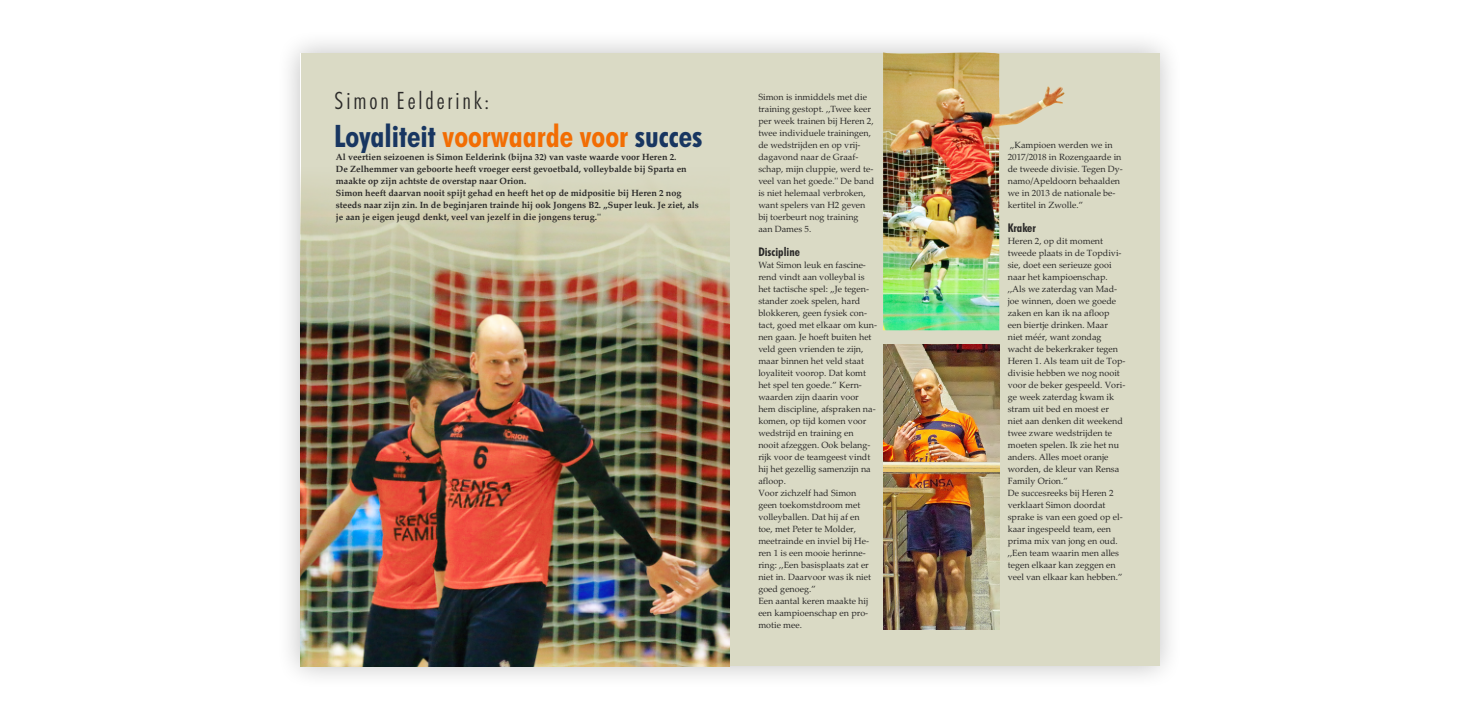
<style>
.page{position:relative;width:1460px;height:720px;background:#fff}
.page>*{position:absolute;margin:0;border:0;box-sizing:border-box;transform-origin:0 0}
.t1{font:700 condensed 31px "Futura BT";color:#183661}
.t2{font:300 condensed 24px "Futura BT";letter-spacing:.12em;color:#2b2a29}
.t3{font:700 condensed 12px "Futura BT";color:#2b2a29}
.t4{font:9px/12px "Palatino Linotype";color:#2b2a29}
.t5{font:700 9px/12px "Palatino Linotype";color:#2b2a29}
.s1{color:#f26d03}
</style>
<div class="page">
<img style="left:289px;top:42px;width:881px;height:635px">
<div style="left:300px;top:54px;width:859px;height:612px;background:#dadac5"></div>
<img style="left:300px;top:167px;width:430px;height:499px">
<img style="left:883px;top:344px;width:116px;height:285px">
<img style="left:883px;top:50px;width:181px;height:280px">
<h2 class="t2" style="left:335px;top:91px;width:156px">Simon Eelderink:</h2>
<p class="t4" style="left:758px;top:92px;width:118px">Simon is inmiddels met die training gestopt. ,,Twee keer per week trainen bij Heren 2, twee individuele trainingen, de wedstrijden en op vrij&shy;dagavond naar de Graaf&shy;schap, mijn cluppie, werd te&shy;veel van het goede.'' De band is niet helemaal verbroken, want spelers van H2 geven bij toerbeurt nog training aan Dames 5.</p>
<h3 class="t3" style="left:758px;top:247px;width:43px">Discipline</h3>
<p class="t4" style="left:758px;top:260px;width:120px">Wat Simon leuk en fascine&shy;rend vindt aan volleybal is het tactische spel: ,,Je tegen&shy;stander zoek spelen, hard blokkeren, geen fysiek con&shy;tact, goed met elkaar om kun&shy;nen gaan. Je hoeft buiten het veld geen vrienden te zijn, maar binnen het veld staat loyaliteit voorop. Dat komt het spel ten goede.” Kern&shy;waarden zijn daarin voor hem discipline, afspraken na&shy;komen, op tijd komen voor wedstrijd en training en<br>nooit afzeggen. Ook belang&shy;rijk voor de teamgeest vindt hij het gezellig samenzijn na afloop.<br>Voor zichzelf had Simon geen toekomstdroom met volleyballen. Dat hij af en<br>toe, met Peter te Molder, meetrainde en inviel bij He&shy;ren 1 is een mooie herinne&shy;ring: ,,Een basisplaats zat er niet in. Daarvoor was ik niet goed genoeg.”<br>Een aantal keren maakte hij een kampioenschap en pro&shy;motie mee.</p>
<h1 class="t1" style="left:334px;top:123px;width:370px">Loyaliteit <span class="s1">voorwaarde voor</span> succes</h1>
<p class="t5" style="left:336px;top:152px;width:364px">Al veertien seizoenen is Simon Eelderink (bijna 32) van vaste waarde voor Heren 2.<br>De Zelhemmer van geboorte heeft vroeger eerst gevoetbald, volleybalde bij Sparta en maakte op zijn achtste de overstap naar Orion.<br>Simon heeft daarvan nooit spijt gehad en heeft het op de midpositie bij Heren 2 nog steeds naar zijn zin. In de beginjaren trainde hij ook Jongens B2. ,,Super leuk. Je ziet, als je aan je eigen jeugd denkt, veel van jezelf in die jongens terug.''</p>
<p class="t4" style="left:1008px;top:140px;width:117px">,,Kampioen werden we in<br>2017/2018 in Rozengaarde in de tweede divisie. Tegen Dy&shy;namo/Apeldoorn behaalden we in 2013 de nationale be&shy;kertitel in Zwolle.”</p>
<h3 class="t3" style="left:1008px;top:223px;width:29px">Kraker</h3>
<p class="t4" style="left:1008px;top:236px;width:119px">Heren 2, op dit moment tweede plaats in de Topdivi&shy;sie, doet een serieuze gooi naar het kampioenschap. ,,Als we zaterdag van Mad&shy;joe winnen, doen we goede zaken en kan ik na afloop een biertje drinken. Maar<br>niet méér, want zondag wacht de bekerkraker tegen<br>Heren 1. Als team uit de Top&shy;divisie hebben we nog nooit voor de beker gespeeld. Vori&shy;ge week zaterdag kwam ik stram uit bed en moest er niet aan denken dit weekend twee zware wedstrijden te moeten spelen. Ik zie het nu anders. Alles moet oranje worden, de kleur van Rensa<br>Family Orion.”<br>De succesreeks bij Heren 2 verklaart Simon doordat sprake is van een goed op el&shy;kaar ingespeeld team, een prima mix van jong en oud. ,,Een team waarin men alles tegen elkaar kan zeggen en veel van elkaar kan hebben.”</p>
</div>
